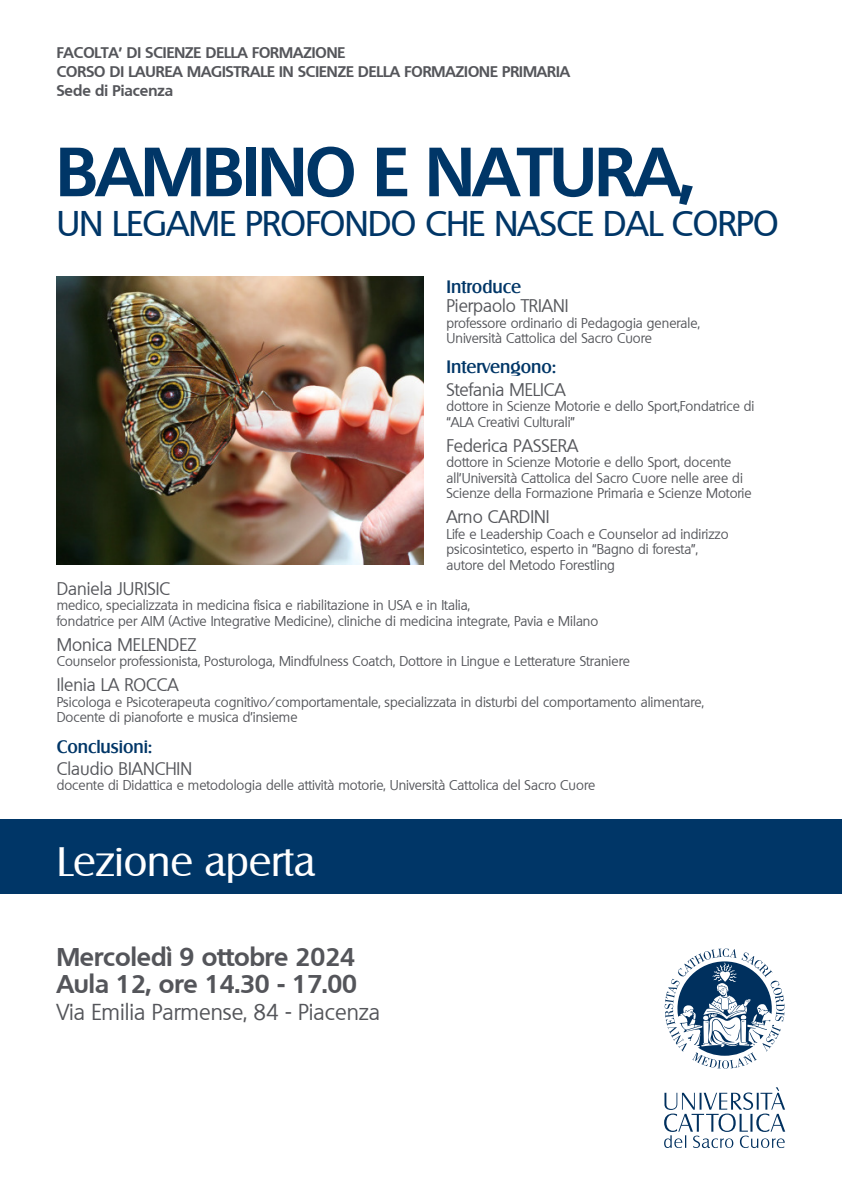
<style>
.page{position:relative;width:842px;height:1191px;background:#fff}
.page>*{position:absolute;margin:0;border:0;box-sizing:border-box;transform-origin:0 0}
.Sottotitolo{font:700 67.3px "Quebec";letter-spacing:-.015em;color:#003667}
.Evento{font:40px "Salzburg";color:#fff}
.Sottotitolo-2{font:500 34.8px "Quebec";letter-spacing:-.015em;color:#003667}
.Data{font:700 25px "Quebec";color:#54555a}
.Luogo{font:22px "Quebec";color:#54555a}
.Titolo_3{font:17.5px "Quebec";color:#54555a}
.Titolo_3-2{font:500 17.5px "Salzburg";color:#003667}
.Fac-Dip{font:700 15px "Quebec";color:#54555a}
.Titolo_3-3{font:13.6px/15.5px "Quebec";color:#54555a}
</style>
<div class="page">
<div style="left:0;top:819px;width:842px;height:75px;background:#003667"></div>
<svg style="left:665px;top:948px;width:119px;height:120px"></svg>
<svg style="left:664px;top:1087px;width:121px;height:61px"></svg>
<img style="left:57px;top:276px;width:367px;height:288px">
<p class="Fac-Dip" style="left:57px;top:43px;width:290px">FACOLTA’ DI SCIENZE DELLA FORMAZIONE</p>
<p class="Fac-Dip" style="left:57px;top:62px;width:515px">CORSO DI LAUREA MAGISTRALE IN SCIENZE DELLA FORMAZIONE PRIMARIA</p>
<p class="Fac-Dip" style="left:57px;top:81px;width:118px">Sede di Piacenza</p>
<p class="Sottotitolo" style="left:57px;top:128px;width:640px">BAMBINO E NATURA,</p>
<p class="Sottotitolo-2" style="left:57px;top:201px;width:723px">UN LEGAME PROFONDO CHE NASCE DAL CORPO</p>
<p class="Titolo_3-2" style="left:446px;top:276px;width:76px">Introduce</p>
<p class="Titolo_3" style="left:446px;top:294px;width:124px">Pierpaolo TRIANI</p>
<p class="Titolo_3-3" style="left:446px;top:315px;width:255px">professore ordinario di Pedagogia generale,</p>
<p class="Titolo_3-3" style="left:446px;top:330px;width:207px">Università Cattolica del Sacro Cuore</p>
<p class="Titolo_3-2" style="left:446px;top:357px;width:111px">Intervengono:</p>
<p class="Titolo_3" style="left:446px;top:378px;width:121px">Stefania MELICA</p>
<p class="Titolo_3-3" style="left:446px;top:398px;width:309px">dottore in Scienze Motorie e dello Sport,Fondatrice di “ALA Creativi Culturali”</p>
<p class="Titolo_3" style="left:446px;top:434px;width:133px">Federica PASSERA</p>
<p class="Titolo_3-3" style="left:446px;top:454px;width:307px">dottore in Scienze Motorie e dello Sport, docente all’Università Cattolica del Sacro Cuore nelle aree di<br>Scienze della Formazione Primaria e Scienze Motorie</p>
<p class="Titolo_3" style="left:446px;top:505px;width:105px">Arno CARDINI</p>
<p class="Titolo_3-3" style="left:446px;top:526px;width:284px">Life e Leadership Coach e Counselor ad indirizzo psicosintetico, esperto in “Bagno di foresta”,</p>
<p class="Titolo_3-3" style="left:446px;top:557px;width:170px">autore del Metodo Forestling</p>
<p class="Titolo_3" style="left:57px;top:577px;width:115px">Daniela JURISIC</p>
<p class="Titolo_3-3" style="left:57px;top:597px;width:415px">medico, specializzata in medicina fisica e riabilitazione in USA e in Italia,</p>
<p class="Titolo_3-3" style="left:57px;top:613px;width:543px">fondatrice per AIM (Active Integrative Medicine), cliniche di medicina integrate, Pavia e Milano</p>
<p class="Titolo_3" style="left:57px;top:633px;width:141px">Monica MELENDEZ</p>
<p class="Titolo_3-3" style="left:57px;top:653px;width:575px">Counselor professionista, Posturologa, Mindfulness Coatch, Dottore in Lingue e Letterature Straniere</p>
<p class="Titolo_3" style="left:57px;top:673px;width:124px">Ilenia LA ROCCA</p>
<p class="Titolo_3-3" style="left:57px;top:694px;width:649px">Psicologa e Psicoterapeuta cognitivo/comportamentale, specializzata in disturbi del comportamento alimentare,</p>
<p class="Titolo_3-3" style="left:57px;top:709px;width:242px">Docente di pianoforte e musica d’insieme</p>
<p class="Titolo_3-2" style="left:57px;top:735px;width:97px">Conclusioni:</p>
<p class="Titolo_3" style="left:57px;top:757px;width:137px">Claudio BIANCHIN</p>
<p class="Titolo_3-3" style="left:57px;top:777px;width:540px">docente di Didattica e metodologia delle attività motorie, Università Cattolica del Sacro Cuore</p>
<p class="Evento" style="left:57px;top:837px;width:260px">Lezione aperta</p>
<p class="Data" style="left:57px;top:940px;width:300px">Mercoledì 9 ottobre 2024</p>
<p class="Data" style="left:57px;top:967px;width:302px">Aula 12, ore 14.30 - 17.00</p>
<p class="Luogo" style="left:57px;top:997px;width:325px">Via Emilia Parmense, 84 - Piacenza</p>
</div>
